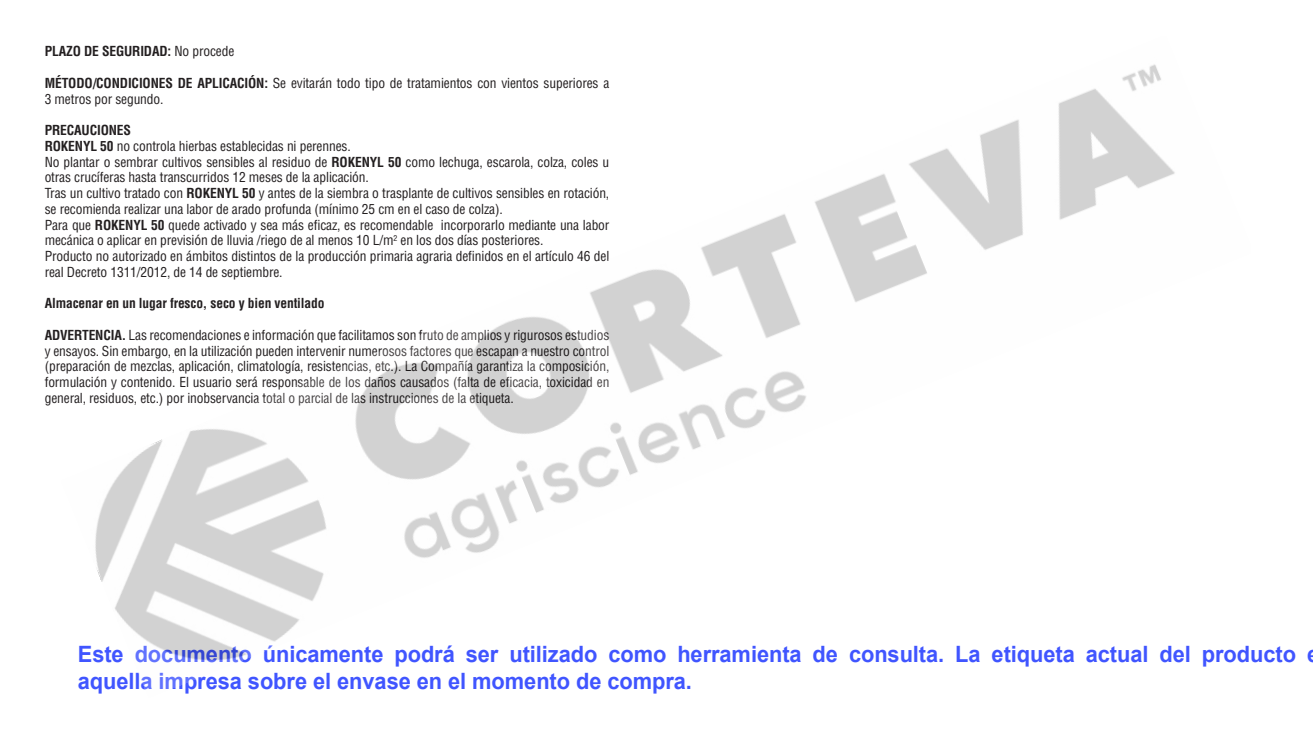
<style>
.page{position:relative;width:1313px;height:734px;background:#fff}
.page>*{position:absolute;margin:0;border:0;box-sizing:border-box;transform-origin:0 0}
.t1{font:700 22.5px/27px "Arial";letter-spacing:-.005em;color:#4055ff}
.Body_Text{font:condensed 13.5px/15.8px "Helvetica LT Std";letter-spacing:-.01em;color:#231f20}
.Body_Text-2{font:700 condensed 13.5px "Helvetica LT Std";letter-spacing:-.01em;color:#231f20}
.s1{font-weight:400}
.s2{font-weight:700}
</style>
<div class="page">
<img style="left:95px;top:64px;width:1080px;height:597px">
<p class="Body_Text-2" style="left:45px;top:43px;width:191px">PLAZO DE SEGURIDAD: <span class="s1">No procede</span></p>
<p class="Body_Text" style="left:45px;top:75px;width:566px"><span class="s2">MÉTODO/CONDICIONES DE APLICACIÓN:</span> Se evitarán todo tipo de tratamientos con vientos superiores a<br>3 metros por segundo.</p>
<p class="Body_Text-2" style="left:45px;top:122px;width:88px">PRECAUCIONES</p>
<p class="Body_Text" style="left:45px;top:138px;width:307px"><span class="s2">ROKENYL 50</span> no controla hierbas establecidas ni perennes.</p>
<p class="Body_Text" style="left:45px;top:154px;width:566px">No plantar o sembrar cultivos sensibles al residuo de <span class="s2">ROKENYL 50</span> como lechuga, escarola, colza, coles u otras crucíferas hasta transcurridos 12 meses de la aplicación.</p>
<p class="Body_Text" style="left:45px;top:185px;width:566px">Tras un cultivo tratado con <span class="s2">ROKENYL 50</span> y antes de la siembra o trasplante de cultivos sensibles en rotación, se recomienda realizar una labor de arado profunda (mínimo 25 cm en el caso de colza).</p>
<p class="Body_Text" style="left:45px;top:217px;width:566px">Para que <span class="s2">ROKENYL 50</span> quede activado y sea más eficaz, es recomendable incorporarlo mediante una labor mecánica o aplicar en previsión de lluvia /riego de al menos 10 L/m<sup>2</sup> en los dos días posteriores.</p>
<p class="Body_Text" style="left:45px;top:248px;width:566px">Producto no autorizado en ámbitos distintos de la producción primaria agraria definidos en el artículo 46 del real Decreto 1311/2012, de 14 de septiembre.</p>
<p class="Body_Text-2" style="left:45px;top:295px;width:281px">Almacenar en un lugar fresco, seco y bien ventilado</p>
<p class="Body_Text" style="left:45px;top:327px;width:566px;text-align:justify"><span class="s2">ADVERTENCIA.</span> Las recomendaciones e información que facilitamos son fruto de amplios y rigurosos estudios y ensayos. Sin embargo, en la utilización pueden intervenir numerosos factores que escapan a nuestro control (preparación de mezclas, aplicación, climatología, resistencias, etc.). La Compañía garantiza la composición, formulación y contenido. El usuario será responsable de los daños causados (falta de eficacia, toxicidad en general, residuos, etc.) por inobservancia total o parcial de las instrucciones de la etiqueta.</p>
<h1 class="t1" style="left:78px;top:641px;width:1219px">Este documento únicamente podrá ser utilizado como herramienta de consulta. La etiqueta actual del producto aquella impresa sobre el envase en el momento de compra.</h1>
</div>
